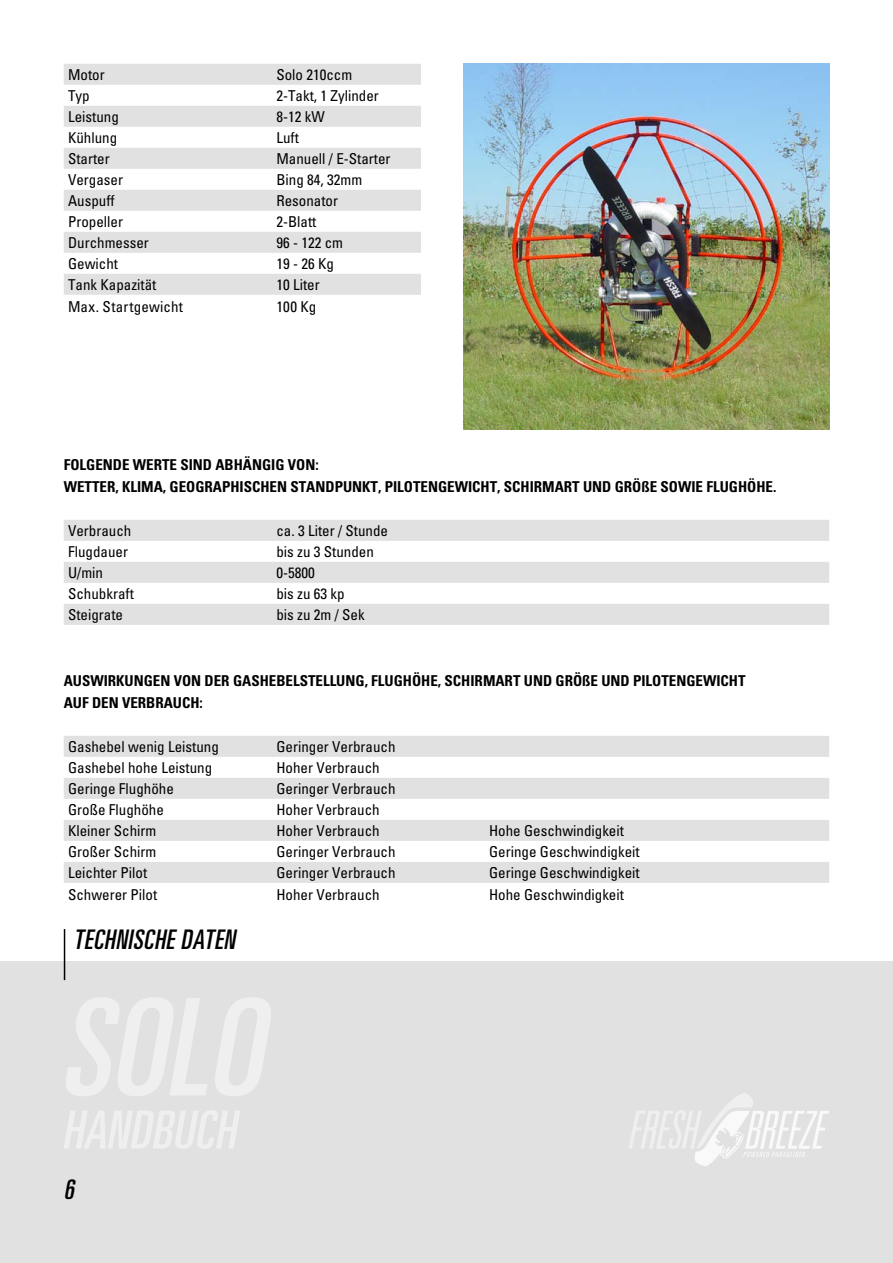
<style>
.page{position:relative;width:893px;height:1263px;background:#fff}
.page>*{position:absolute;margin:0;border:0;box-sizing:border-box;transform-origin:0 0}
.t1{font:italic ultra-condensed 27px "Univers";color:#000}
.t2{font:condensed 15px "Univers";color:#000}
.t3{font:700 condensed 15px/22.5px "Univers";color:#000}
.t4{font:condensed 15px "Univers";letter-spacing:.02em;color:#000}
</style>
<div class="page">
<div style="left:0;top:961px;width:893px;height:302px;background:#e1e1e2"></div>
<hr style="left:64px;top:929px;width:1px;height:51px;background:#000">
<svg style="left:629px;top:1093px;width:200px;height:73px"></svg>
<div style="left:64px;top:64px;width:765px;height:21px;background:#e1e1e2"></div>
<div style="left:64px;top:106px;width:765px;height:21px;background:#e1e1e2"></div>
<div style="left:64px;top:148px;width:765px;height:21px;background:#e1e1e2"></div>
<div style="left:64px;top:190px;width:765px;height:21px;background:#e1e1e2"></div>
<div style="left:64px;top:232px;width:765px;height:21px;background:#e1e1e2"></div>
<div style="left:64px;top:274px;width:765px;height:21px;background:#e1e1e2"></div>
<div style="left:64px;top:520px;width:765px;height:21px;background:#e1e1e2"></div>
<div style="left:64px;top:562px;width:765px;height:21px;background:#e1e1e2"></div>
<div style="left:64px;top:604px;width:765px;height:21px;background:#e1e1e2"></div>
<div style="left:64px;top:736px;width:765px;height:21px;background:#e1e1e2"></div>
<div style="left:64px;top:778px;width:765px;height:21px;background:#e1e1e2"></div>
<div style="left:64px;top:820px;width:765px;height:21px;background:#e1e1e2"></div>
<div style="left:64px;top:862px;width:765px;height:21px;background:#e1e1e2"></div>
<div style="left:421px;top:21px;width:451px;height:451px;background:#fff"></div>
<img style="left:463px;top:64px;width:366px;height:366px">
<p class="t2" style="left:68px;top:65px;width:38px">Motor</p>
<p class="t2" style="left:276px;top:65px;width:77px">Solo 210ccm</p>
<p class="t2" style="left:68px;top:86px;width:23px">Typ</p>
<p class="t2" style="left:276px;top:86px;width:104px">2-Takt, 1 Zylinder</p>
<p class="t2" style="left:68px;top:107px;width:52px">Leistung</p>
<p class="t2" style="left:276px;top:107px;width:50px">8-12 kW</p>
<p class="t2" style="left:68px;top:128px;width:51px">Kühlung</p>
<p class="t2" style="left:276px;top:128px;width:24px">Luft</p>
<p class="t2" style="left:68px;top:149px;width:43px">Starter</p>
<p class="t2" style="left:276px;top:149px;width:116px">Manuell / E-Starter</p>
<p class="t2" style="left:68px;top:170px;width:56px">Vergaser</p>
<p class="t2" style="left:276px;top:170px;width:87px">Bing 84, 32mm</p>
<p class="t2" style="left:68px;top:191px;width:48px">Auspuff</p>
<p class="t2" style="left:276px;top:191px;width:63px">Resonator</p>
<p class="t2" style="left:68px;top:212px;width:56px">Propeller</p>
<p class="t2" style="left:276px;top:212px;width:41px">2-Blatt</p>
<p class="t2" style="left:68px;top:233px;width:82px">Durchmesser</p>
<p class="t2" style="left:276px;top:233px;width:68px">96 - 122 cm</p>
<p class="t2" style="left:68px;top:254px;width:51px">Gewicht</p>
<p class="t2" style="left:276px;top:254px;width:59px">19 - 26 Kg</p>
<p class="t2" style="left:68px;top:275px;width:90px">Tank Kapazität</p>
<p class="t2" style="left:276px;top:275px;width:45px">10 Liter</p>
<p class="t4" style="left:68px;top:297px;width:117px">Max. Startgewicht</p>
<p class="t2" style="left:276px;top:297px;width:42px">100 Kg</p>
<p class="t3" style="left:64px;top:453px;width:714px">FOLGENDE WERTE SIND ABHÄNGIG VON:<br>WETTER, KLIMA, GEOGRAPHISCHEN STANDPUNKT, PILOTENGEWICHT, SCHIRMART UND GRÖßE SOWIE FLUGHÖHE.</p>
<p class="t2" style="left:68px;top:521px;width:65px">Verbrauch</p>
<p class="t2" style="left:276px;top:521px;width:113px">ca. 3 Liter / Stunde</p>
<p class="t2" style="left:68px;top:542px;width:61px">Flugdauer</p>
<p class="t2" style="left:276px;top:542px;width:99px">bis zu 3 Stunden</p>
<p class="t2" style="left:68px;top:563px;width:36px">U/min</p>
<p class="t2" style="left:276px;top:563px;width:40px">0-5800</p>
<p class="t2" style="left:68px;top:584px;width:67px">Schubkraft</p>
<p class="t2" style="left:276px;top:584px;width:70px">bis zu 63 kp</p>
<p class="t2" style="left:68px;top:605px;width:57px">Steigrate</p>
<p class="t2" style="left:276px;top:605px;width:90px">bis zu 2m / Sek</p>
<p class="t3" style="left:64px;top:669px;width:683px">AUSWIRKUNGEN VON DER GASHEBELSTELLUNG, FLUGHÖHE, SCHIRMART UND GRÖßE UND PILOTENGEWICHT<br>AUF DEN VERBRAUCH:</p>
<p class="t2" style="left:68px;top:737px;width:152px">Gashebel wenig Leistung</p>
<p class="t2" style="left:276px;top:737px;width:121px">Geringer Verbrauch</p>
<p class="t2" style="left:68px;top:758px;width:146px">Gashebel hohe Leistung</p>
<p class="t2" style="left:276px;top:758px;width:105px">Hoher Verbrauch</p>
<p class="t2" style="left:68px;top:779px;width:107px">Geringe Flughöhe</p>
<p class="t2" style="left:276px;top:779px;width:121px">Geringer Verbrauch</p>
<p class="t2" style="left:68px;top:800px;width:97px">Große Flughöhe</p>
<p class="t2" style="left:276px;top:800px;width:105px">Hoher Verbrauch</p>
<p class="t2" style="left:68px;top:821px;width:90px">Kleiner Schirm</p>
<p class="t2" style="left:276px;top:821px;width:105px">Hoher Verbrauch</p>
<p class="t2" style="left:489px;top:821px;width:136px">Hohe Geschwindigkeit</p>
<p class="t2" style="left:68px;top:842px;width:90px">Großer Schirm</p>
<p class="t2" style="left:276px;top:842px;width:121px">Geringer Verbrauch</p>
<p class="t2" style="left:489px;top:842px;width:152px">Geringe Geschwindigkeit</p>
<p class="t2" style="left:68px;top:863px;width:81px">Leichter Pilot</p>
<p class="t2" style="left:276px;top:863px;width:121px">Geringer Verbrauch</p>
<p class="t2" style="left:489px;top:863px;width:152px">Geringe Geschwindigkeit</p>
<p class="t2" style="left:68px;top:885px;width:91px">Schwerer Pilot</p>
<p class="t2" style="left:276px;top:885px;width:105px">Hoher Verbrauch</p>
<p class="t2" style="left:489px;top:885px;width:136px">Hohe Geschwindigkeit</p>
<h1 class="t1" style="left:73px;top:923px;width:169px">TECHNISCHE DATEN</h1>
</div>
